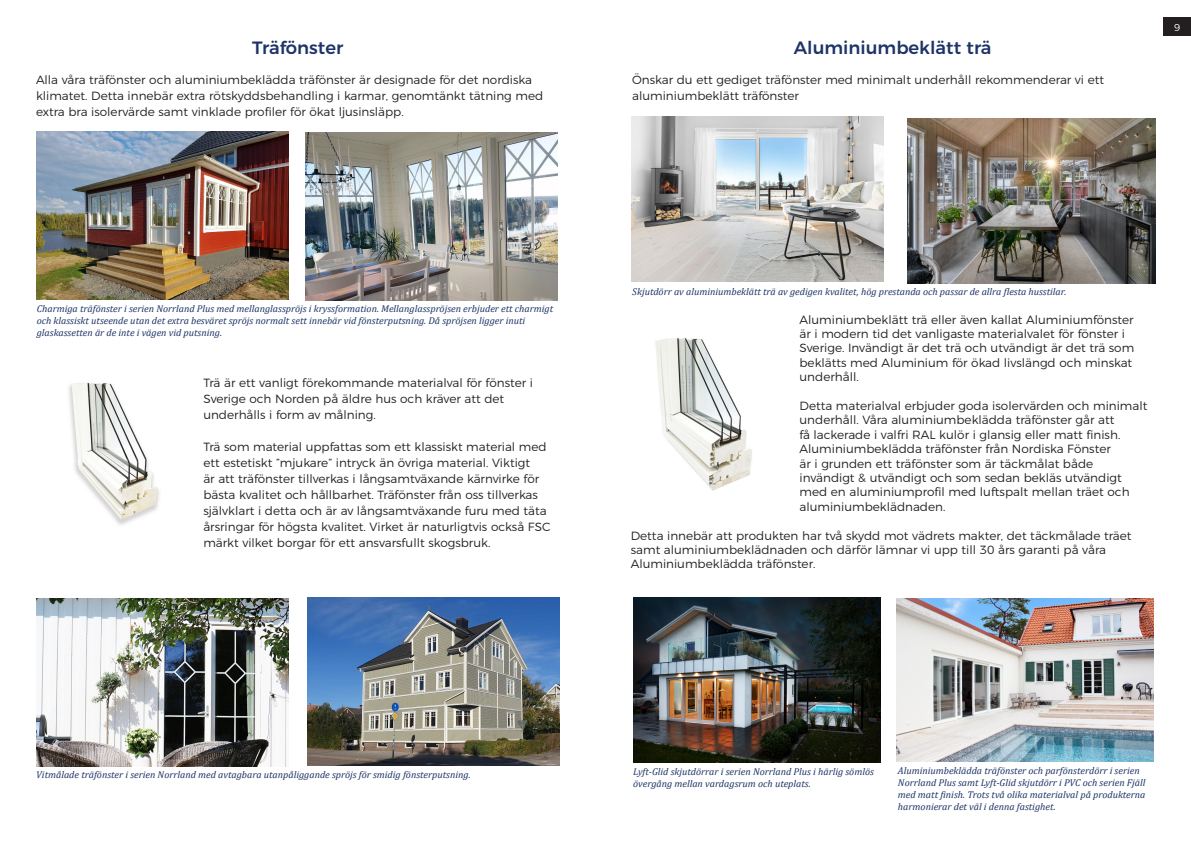
<style>
.page{position:relative;width:1191px;height:842px;background:#fff}
.page>*{position:absolute;margin:0;border:0;box-sizing:border-box;transform-origin:0 0}
.t1{font:500 17.8px "Montserrat";color:#1e3467}
.t2{font:300 11.9px/14.4px "Montserrat";color:#231f20}
.t3{font:300 10px "Montserrat";color:#fff}
.t4{font:italic 9.9px/12px "Cambria";color:#1e3467}
</style>
<div class="page">
<img style="left:655px;top:338px;width:97px;height:153px">
<img style="left:69px;top:383px;width:90px;height:142px">
<img style="left:37px;top:131px;width:252px;height:168px">
<img style="left:306px;top:132px;width:252px;height:168px">
<img style="left:37px;top:598px;width:252px;height:168px">
<img style="left:307px;top:598px;width:252px;height:168px">
<img style="left:631px;top:116px;width:252px;height:165px">
<img style="left:907px;top:119px;width:248px;height:165px">
<img style="left:633px;top:598px;width:247px;height:164px">
<img style="left:896px;top:599px;width:257px;height:163px">
<div style="left:1163px;top:18px;width:28px;height:18px;background:#231f20"></div>
<p class="t1" style="left:252px;top:33px;width:92px">Träfönster</p>
<p class="t1" style="left:794px;top:33px;width:199px">Aluminiumbeklätt trä</p>
<p class="t2" style="left:36px;top:70px;width:509px;line-height:16px">Alla våra träfönster och aluminiumbeklädda träfönster är designade för det nordiska klimatet. Detta innebär extra rötskyddsbehandling i karmar, genomtänkt tätning med extra bra isolervärde samt vinklade profiler för ökat ljusinsläpp.</p>
<p class="t2" style="left:632px;top:70px;width:473px;line-height:16px">Önskar du ett gediget träfönster med minimalt underhåll rekommenderar vi ett aluminiumbeklätt träfönster</p>
<p class="t3" style="left:1174px;top:20px;width:8px">9</p>
<p class="t4" style="left:37px;top:302px;width:518px">Charmiga träfönster i serien Norrland Plus med mellanglasspröjs i kryssformation. Mellanglasspröjsen erbjuder ett charmigt och klassiskt utseende utan det extra besväret spröjs normalt sett innebär vid fönsterputsning. Då spröjsen ligger inuti</p>
<p class="t4" style="left:37px;top:326px;width:187px">glaskassetten är de inte i vägen vid putsning.</p>
<p class="t2" style="left:203px;top:374px;width:331px;line-height:16px">Trä är ett vanligt förekommande materialval för fönster i<br>Sverige och Norden på äldre hus och kräver att det underhålls i form av målning.</p>
<p class="t2" style="left:203px;top:438px;width:348px;line-height:16px">Trä som material uppfattas som ett klassiskt material med ett estetiskt ”mjukare” intryck än övriga material. Viktigt<br>är att träfönster tillverkas i långsamtväxande kärnvirke för bästa kvalitet och hållbarhet. Träfönster från oss tillverkas självklart i detta och är av långsamtväxande furu med täta årsringar för högsta kvalitet. Virket är naturligtvis också FSC märkt vilket borgar för ett ansvarsfullt skogsbruk.</p>
<p class="t4" style="left:632px;top:285px;width:436px">Skjutdörr av aluminiumbeklätt trä av gedigen kvalitet, hög prestanda och passar de allra flesta husstilar.</p>
<p class="t2" style="left:799px;top:311px;width:336px">Aluminiumbeklätt trä eller även kallat Aluminiumfönster är i modern tid det vanligaste materialvalet för fönster i Sverige. Invändigt är det trä och utvändigt är det trä som beklätts med Aluminium för ökad livslängd och minskat underhåll.</p>
<p class="t2" style="left:799px;top:398px;width:349px">Detta materialval erbjuder goda isolervärden och minimalt underhåll. Våra aluminiumbeklädda träfönster går att<br>få lackerade i valfri RAL kulör i glansig eller matt finish.<br>Aluminiumbeklädda träfönster från Nordiska Fönster<br>är i grunden ett träfönster som är täckmålat både invändigt &amp; utvändigt och som sedan bekläs utvändigt med en aluminiumprofil med luftspalt mellan träet och aluminiumbeklädnaden.</p>
<p class="t2" style="left:631px;top:527px;width:502px">Detta innebär att produkten har två skydd mot vädrets makter, det täckmålade träet samt aluminiumbeklädnaden och därför lämnar vi upp till 30 års garanti på våra<br>Aluminiumbeklädda träfönster.</p>
<p class="t4" style="left:36px;top:768px;width:436px">Vitmålade träfönster i serien Norrland med avtagbara utanpåliggande spröjs för smidig fönsterputsning.</p>
<p class="t4" style="left:633px;top:765px;width:242px">Lyft-Glid skjutdörrar i serien Norrland Plus i härlig sömlös övergång mellan vardagsrum och uteplats.</p>
<p class="t4" style="left:898px;top:764px;width:249px">Aluminiumbeklädda träfönster och parfönsterdörr i serien Norrland Plus samt Lyft-Glid skjutdörr i PVC och serien Fjäll med matt finish. Trots två olika materialval på produkterna harmonierar det väl i denna fastighet.</p>
</div>
